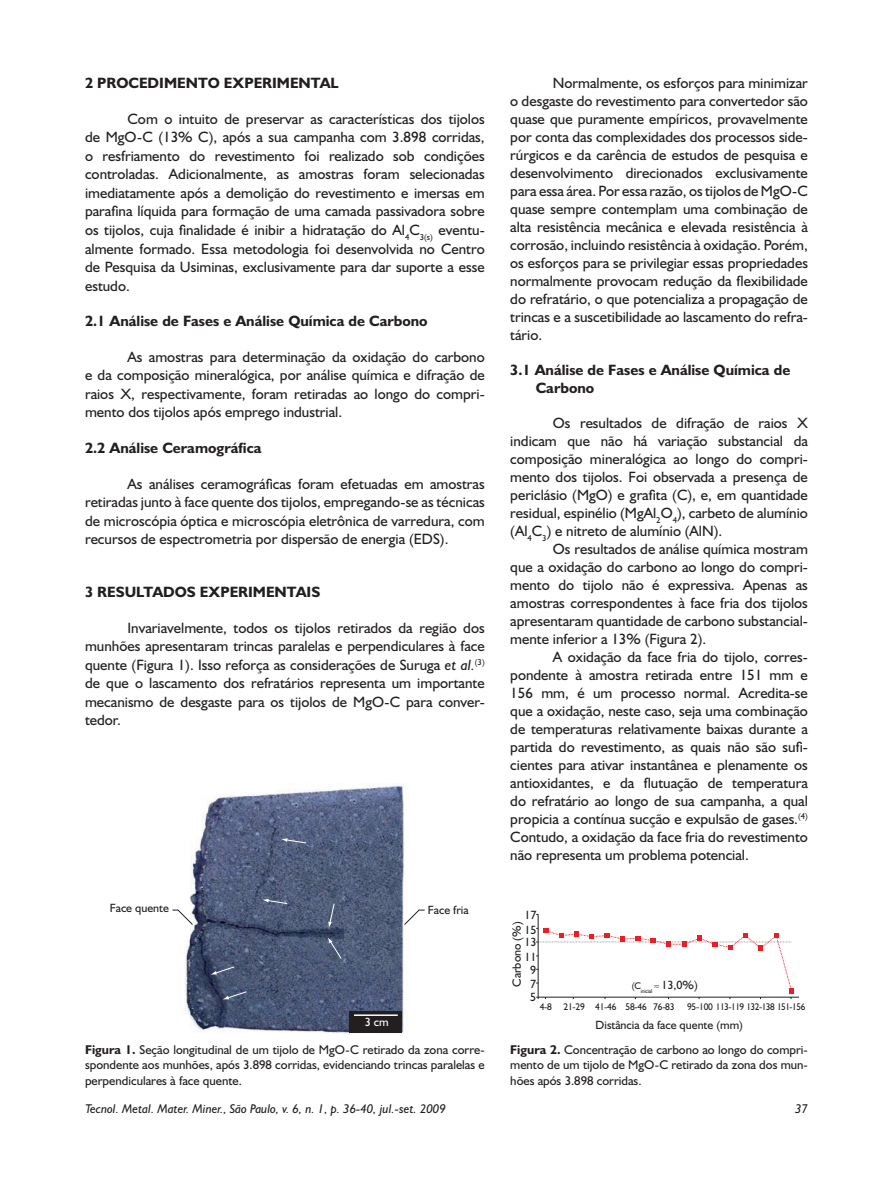
<style>
.page{position:relative;width:893px;height:1191px;background:#fff}
.page>*{position:absolute;margin:0;border:0;box-sizing:border-box;transform-origin:0 0}
.t1{font:15px/18px "Humanist 521 BT";color:#231f20;text-align:justify}
.t2{font:700 15px/18px "Humanist 521 BT";color:#231f20}
.t3{font:12.75px/15.3px "Humanist 521 BT";color:#231f20;text-align:justify}
.t4{font:italic 12.75px "Humanist 521 BT";color:#231f20}
.t5{font:12px/13.6px "Humanist 521 BT";color:#231f20}
.t6{font:12px "Humanist 521 BT";color:#fff}
.t7{font:9.75px "Humanist 521 BT";letter-spacing:-.05em;color:#231f20}
.t8{font:9.75px "Humanist 521 BT";letter-spacing:-.025em;color:#231f20}
.t9{font:5.7px "Humanist 521 BT";letter-spacing:-.025em;color:#231f20}
.s1{font-style:italic}
.s2{font-weight:700}
</style>
<div class="page">
<img style="left:184px;top:784px;width:221px;height:249px">
<div style="left:350px;top:1011px;width:52px;height:21px;background:#231f20"></div>
<svg style="left:172px;top:909px;width:22px;height:16px"></svg>
<svg style="left:403px;top:909px;width:22px;height:16px"></svg>
<hr style="left:354px;top:1014px;width:44px;height:2px;background:#fff">
<svg style="left:281px;top:838px;width:26px;height:5px"></svg>
<svg style="left:262px;top:898px;width:26px;height:6px"></svg>
<svg style="left:210px;top:966px;width:25px;height:8px"></svg>
<svg style="left:222px;top:990px;width:25px;height:9px"></svg>
<svg style="left:328px;top:902px;width:7px;height:26px"></svg>
<svg style="left:328px;top:937px;width:14px;height:22px"></svg>
<hr style="left:538px;top:914px;width:1px;height:85px;background:#231f20">
<hr style="left:536px;top:996px;width:263px;height:1px;background:#231f20">
<svg style="left:536px;top:928px;width:258px;height:71px"></svg>
<p class="t2" style="left:85px;top:74px;width:255px">2 PROCEDIMENTO EXPERIMENTAL</p>
<p class="t1" style="left:85px;top:109px;width:401px;line-height:18.6px;text-indent:43px">Com o intuito de preservar as características dos tijolos de MgO‑C (13% C), após a sua campanha com 3.898 corridas, o resfriamento do revestimento foi realizado sob condições controladas. Adicionalmente, as amostras foram selecionadas imediatamente após a demolição do revestimento e imersas em parafina líquida para formação de uma camada passivadora sobre os tijolos, cuja finalidade é inibir a hidratação do Al<sub>4</sub>C<sub>3(s)</sub> eventu&shy;almente formado. Essa metodologia foi desenvolvida no Centro de Pesquisa da Usiminas, exclusivamente para dar suporte a esse estudo.</p>
<p class="t2" style="left:85px;top:312px;width:344px">2.1 Análise de Fases e Análise Química de Carbono</p>
<p class="t1" style="left:85px;top:347px;width:401px;line-height:18.6px;text-indent:43px">As amostras para determinação da oxidação do carbono e da composição mineralógica, por análise química e difração de raios X, respectivamente, foram retiradas ao longo do compri&shy;mento dos tijolos após emprego industrial.</p>
<p class="t2" style="left:85px;top:438px;width:178px">2.2 Análise Ceramográfica</p>
<p class="t1" style="left:85px;top:474px;width:401px;line-height:18.6px;text-indent:43px">As análises ceramográficas foram efetuadas em amostras retiradas junto à face quente dos tijolos, empregando-se as técnicas de microscópia óptica e microscópia eletrônica de varredura, com recursos de espectrometria por dispersão de energia (EDS).</p>
<p class="t2" style="left:85px;top:582px;width:237px">3 RESULTADOS EXPERIMENTAIS</p>
<p class="t1" style="left:85px;top:618px;width:401px;line-height:18.6px;text-indent:43px">Invariavelmente, todos os tijolos retirados da região dos munhões apresentaram trincas paralelas e perpendiculares à face quente (Figura 1). Isso reforça as considerações de Suruga <span class="s1">et al.</span><sup>(3) </sup>de que o lascamento dos refratários representa um importante mecanismo de desgaste para os tijolos de MgO-C para conver&shy;tedor.</p>
<p class="t5" style="left:110px;top:901px;width:61px">Face quente</p>
<p class="t5" style="left:428px;top:903px;width:42px">Face fria</p>
<p class="t6" style="left:365px;top:1014px;width:25px">3 cm</p>
<p class="t3" style="left:85px;top:1041px;width:401px"><span class="s2">Figura 1.</span> Seção longitudinal de um tijolo de MgO-C retirado da zona corre&shy;spondente aos munhões, após 3.898 corridas, evidenciando trincas paralelas e perpendiculares à face quente.</p>
<p class="t1" style="left:510px;top:74px;width:299px;text-indent:43px">Normalmente, os esforços para minimizar o desgaste do revestimento para convertedor são quase que puramente empíricos, provavelmente por conta das complexidades dos processos side&shy;rúrgicos e da carência de estudos de pesquisa e desenvolvimento direcionados exclusivamente para essa área. Por essa razão, os tijolos de MgO-C quase sempre contemplam uma combinação de alta resistência mecânica e elevada resistência à corrosão, incluindo resistência à oxidação. Porém, os esforços para se privilegiar essas propriedades normalmente provocam redução da flexibilidade do refratário, o que potencializa a propagação de trincas e a suscetibilidade ao lascamento do refra&shy;tário.</p>
<p class="t2" style="left:536px;top:361px;width:256px;text-indent:-26px">3.1 Análise de Fases e Análise Química de<br>Carbono</p>
<p class="t1" style="left:510px;top:414px;width:299px;text-indent:43px">Os resultados de difração de raios X indicam que não há variação substancial da composição mineralógica ao longo do compri&shy;mento dos tijolos. Foi observada a presença de periclásio (MgO) e grafita (C), e, em quantidade residual, espinélio (MgAl<sub>2</sub>O<sub>4</sub>), carbeto de alumínio (Al<sub>4</sub>C<sub>3</sub>) e nitreto de alumínio (AlN).</p>
<p class="t1" style="left:510px;top:540px;width:299px;text-indent:43px">Os resultados de análise química mostram que a oxidação do carbono ao longo do compri&shy;mento do tijolo não é expressiva. Apenas as amostras correspondentes à face fria dos tijolos apresentaram quantidade de carbono substancial&shy;mente inferior a 13% (Figura 2).</p>
<p class="t1" style="left:510px;top:648px;width:299px;text-indent:43px">A oxidação da face fria do tijolo, corres&shy;pondente à amostra retirada entre 151 mm e 156 mm, é um processo normal. Acredita-se que a oxidação, neste caso, seja uma combinação de temperaturas relativamente baixas durante a partida do revestimento, as quais não são sufi&shy;cientes para ativar instantânea e plenamente os antioxidantes, e da flutuação de temperatura do refratário ao longo de sua campanha, a qual propicia a contínua sucção e expulsão de gases.<sup>(4)<br></sup>Contudo, a oxidação da face fria do revestimento não representa um problema potencial.</p>
<p class="t5" style="left:524px;top:907px;width:14px;line-height:14.7px">17<br>15</p>
<p class="t5" style="left:524px;top:935px;width:14px;text-align:center">13<br>11<br>9<br>7<br>5</p>
<p class="t5" style="left:510px;top:986px;width:67px;rotate:-90deg">Carbono (%)</p>
<p class="t9" style="left:632px;top:987px;width:68px"><sup>(C</sup>inicial <sup>13,0%)</sup></p>
<p class="t8" style="left:540px;top:1000px;width:136px">4-8 21-29 41-46 58-46 76-83</p>
<p class="t7" style="left:687px;top:1000px;width:120px">95-100 113-119 132-138 151-156</p>
<p class="t5" style="left:596px;top:1017px;width:149px">Distância da face quente (mm)</p>
<p class="t3" style="left:510px;top:1041px;width:299px"><span class="s2">Figura 2.</span> Concentração de carbono ao longo do compri&shy;mento de um tijolo de MgO‑C retirado da zona dos mun&shy;hões após 3.898 corridas.</p>
<p class="t4" style="left:85px;top:1101px;width:362px">Tecnol. Metal. Mater. Miner., São Paulo, v. 6, n. 1, p. 36-40, jul.-set. 2009</p>
<p class="t4" style="left:795px;top:1101px;width:14px">37</p>
</div>
